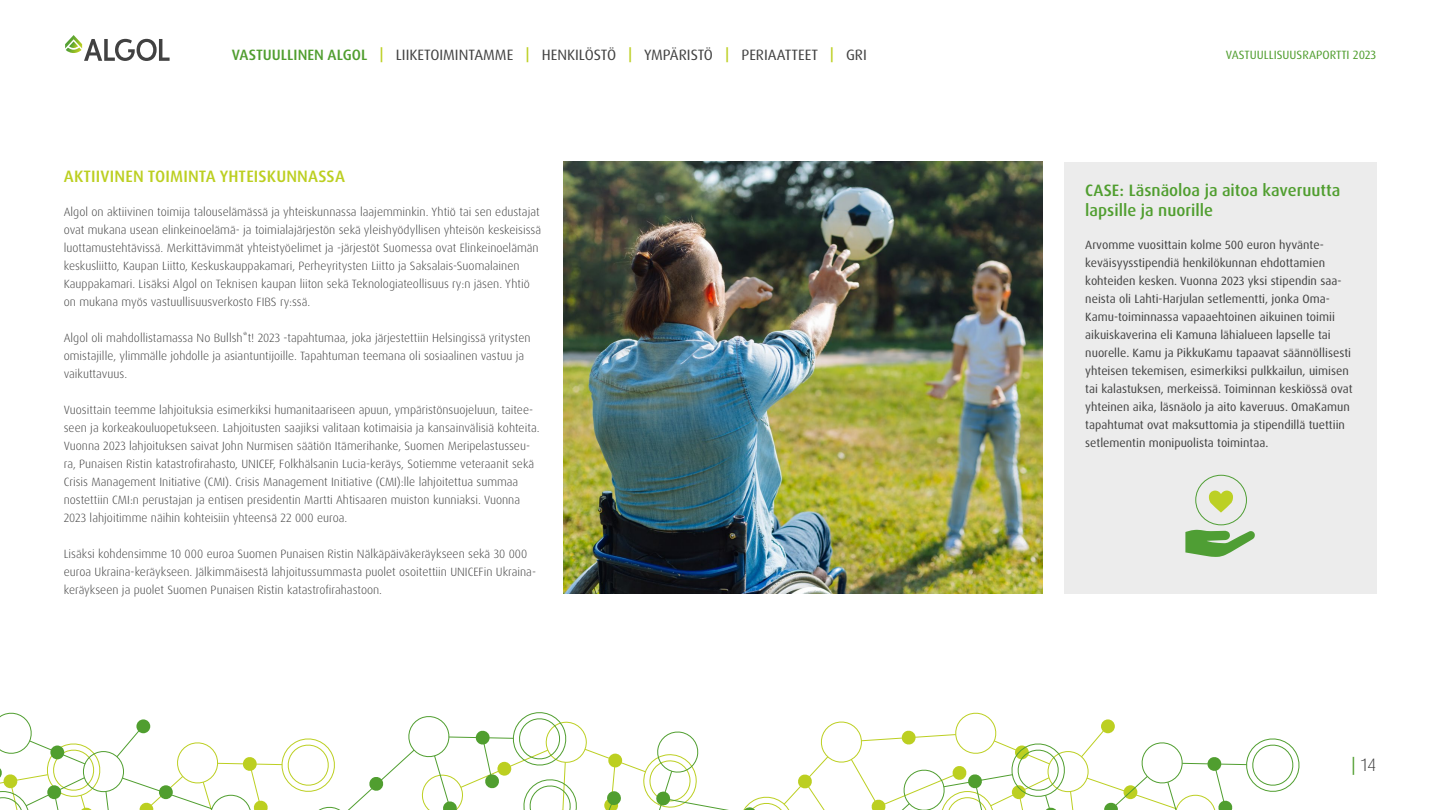
<style>
.page{position:relative;width:1440px;height:810px;background:#fff}
.page>*{position:absolute;margin:0;border:0;box-sizing:border-box;transform-origin:0 0}
.t1{font:300 18px "Dax Pro";color:#414141}
.t2{font:500 16.5px/19.5px "Dax Pro";color:#509e2f}
.t3{font:500 16.5px "Dax Pro";letter-spacing:.01em;color:#bccf21}
.t4{font:15px "Dax Pro";color:#414141}
.t5{font:300 12px/18px "Dax Pro";color:#414141}
.t6{font:12px/18px "Dax Pro";color:#414141}
.t7{font:12px "Dax Pro";color:#509e2f}
.s1{font-weight:500;color:#509e2f}
.s2{font-weight:500;color:#bccf21}
.s3{font-weight:400;color:#509e2f}
</style>
<div class="page">
<div style="left:1064px;top:162px;width:312px;height:432px;background:#ececec"></div>
<svg style="left:1185px;top:530px;width:70px;height:27px"></svg>
<div style="left:1195px;top:475px;width:52px;height:50px;border:1px solid #4f9e34;border-radius:50%"></div>
<svg style="left:1209px;top:491px;width:24px;height:22px"></svg>
<img style="left:564px;top:162px;width:479px;height:432px">
<svg style="left:0;top:712px;width:1299px;height:98px"></svg>
<svg style="left:65px;top:35px;width:105px;height:26px"></svg>
<p class="t4" style="left:232px;top:45px;width:636px"><span class="s1">VASTUULLINEN ALGOL</span> <span class="s2">|</span> LIIKETOIMINTAMME <span class="s2">|</span> HENKILÖSTÖ <span class="s2">|</span> YMPÄRISTÖ <span class="s2">|</span> PERIAATTEET <span class="s2">|</span> GRI</p>
<p class="t7" style="left:1226px;top:47px;width:152px">VASTUULLISUUSRAPORTTI 2023</p>
<h2 class="t3" style="left:64px;top:166px;width:283px">AKTIIVINEN TOIMINTA YHTEISKUNNASSA</h2>
<p class="t5" style="left:64px;top:203px;width:479px">Algol on aktiivinen toimija talouselämässä ja yhteiskunnassa laajemminkin. Yhtiö tai sen edustajat ovat mukana usean elinkeinoelämä- ja toimialajärjestön sekä yleishyödyllisen yhteisön keskeisissä luottamustehtävissä. Merkittävimmät yhteistyöelimet ja -järjestöt Suomessa ovat Elinkeinoelämän keskusliitto, Kaupan Liitto, Keskuskauppakamari, Perheyritysten Liitto ja Saksalais-Suomalainen Kauppakamari. Lisäksi Algol on Teknisen kaupan liiton sekä Teknologiateollisuus ry:n jäsen. Yhtiö on mukana myös vastuullisuusverkosto FIBS ry:ssä.</p>
<p class="t5" style="left:64px;top:329px;width:468px">Algol oli mahdollistamassa No Bullsh*t! 2023 -tapahtumaa, joka järjestettiin Helsingissä yritysten omistajille, ylimmälle johdolle ja asiantuntijoille. Tapahtuman teemana oli sosiaalinen vastuu ja vaikuttavuus.</p>
<p class="t5" style="left:64px;top:401px;width:477px">Vuosittain teemme lahjoituksia esimerkiksi humanitaariseen apuun, ympäristönsuojeluun, taitee&shy;seen ja korkeakouluopetukseen. Lahjoitusten saajiksi valitaan kotimaisia ja kansainvälisiä kohteita.<br>Vuonna 2023 lahjoituksen saivat John Nurmisen säätiön Itämerihanke, Suomen Meripelastusseu&shy;ra, Punaisen Ristin katastrofirahasto, UNICEF, Folkhälsanin Lucia-keräys, Sotiemme veteraanit sekä Crisis Management Initiative (CMI). Crisis Management Initiative (CMI):lle lahjoitettua summaa nostettiin CMI:n perustajan ja entisen presidentin Martti Ahtisaaren muiston kunniaksi. Vuonna 2023 lahjoitimme näihin kohteisiin yhteensä 22 000 euroa.</p>
<p class="t5" style="left:64px;top:545px;width:474px">Lisäksi kohdensimme 10 000 euroa Suomen Punaisen Ristin Nälkäpäiväkeräykseen sekä 30 000 euroa Ukraina-keräykseen. Jälkimmäisestä lahjoitussummasta puolet osoitettiin UNICEFin Ukraina&shy;keräykseen ja puolet Suomen Punaisen Ristin katastrofirahastoon.</p>
<h2 class="t2" style="left:1085px;top:181px;width:257px">CASE: Läsnäoloa ja aitoa kaveruutta lapsille ja nuorille</h2>
<p class="t6" style="left:1085px;top:236px;width:269px">Arvomme vuosittain kolme 500 euron hyvänte&shy;keväisyysstipendiä henkilökunnan ehdottamien kohteiden kesken. Vuonna 2023 yksi stipendin saa&shy;neista oli Lahti-Harjulan setlementti, jonka Oma-Kamu-toiminnassa vapaaehtoinen aikuinen toimii aikuiskaverina eli Kamuna lähialueen lapselle tai nuorelle. Kamu ja PikkuKamu tapaavat säännöllisesti yhteisen tekemisen, esimerkiksi pulkkailun, uimisen tai kalastuksen, merkeissä. Toiminnan keskiössä ovat yhteinen aika, läsnäolo ja aito kaveruus. OmaKamun tapahtumat ovat maksuttomia ja stipendillä tuettiin setlementin monipuolista toimintaa.</p>
<h1 class="t1" style="left:1352px;top:753px;width:26px"><span class="s3">|</span> 14</h1>
</div>
